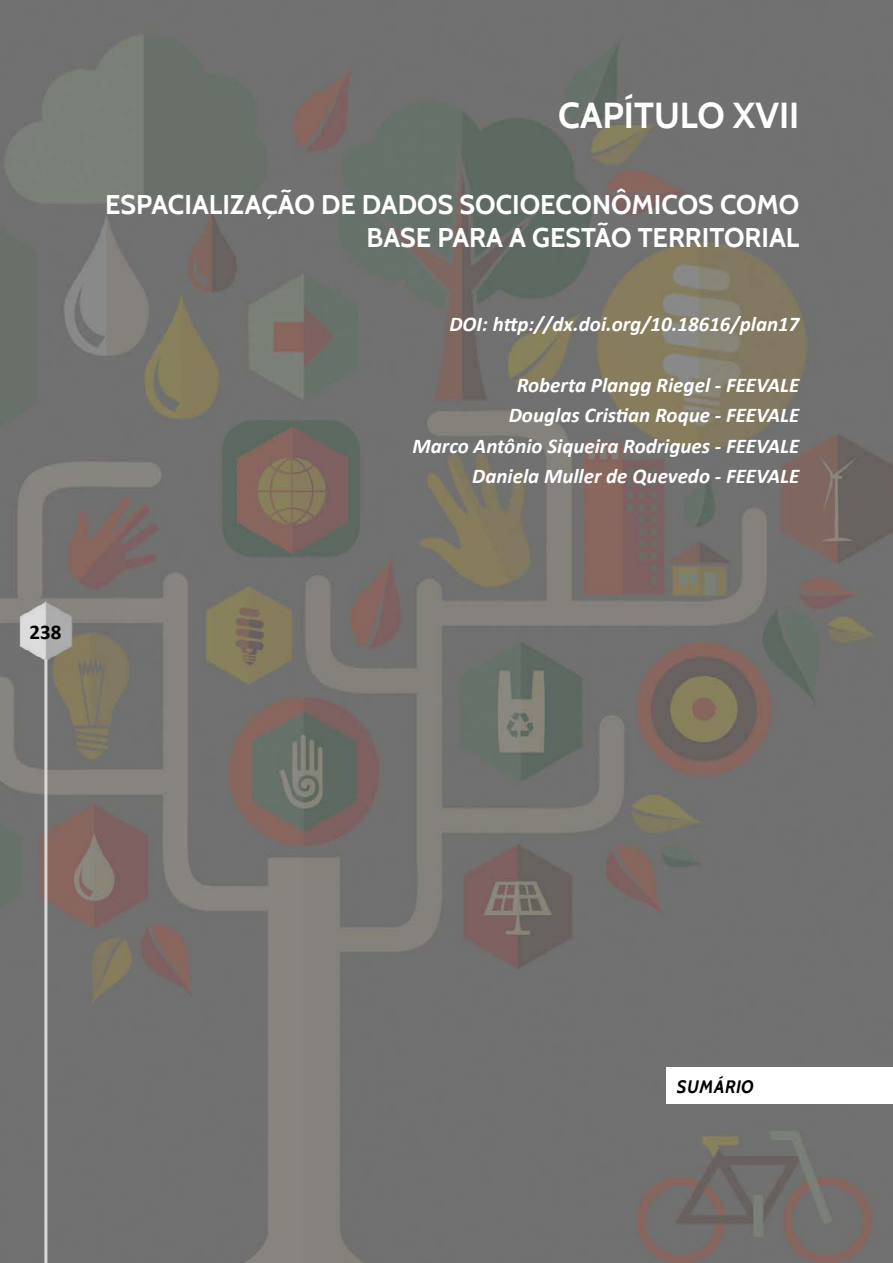
<style>
.page{position:relative;width:893px;height:1263px;background:#fff}
.page>*{position:absolute;margin:0;border:0;box-sizing:border-box;transform-origin:0 0}
.t1{font:700 36px "Cabin";color:#fff}
.t2{font:700 27px/32.4px "Cabin";color:#fff;text-align:right}
.t3{font:italic 700 21px/30.3px "Calibri";color:#fff;text-align:right}
.t4{font:700 21px "Calibri";color:#000}
.t5{font:italic 700 18px "Cabin";color:#000}
</style>
<div class="page">
<img style="left:0;top:0;width:893px;height:1263px">
<img style="left:0;top:591px;width:114px;height:80px">
<hr style="left:44px;top:659px;width:3px;height:604px;background:#dbd7d6">
<div style="left:667px;top:1067px;width:226px;height:37px;background:#fff"></div>
<h1 class="t1" style="left:558px;top:94px;width:243px">CAPÍTULO XVII</h1>
<p class="t2" style="left:105px;top:188px;width:696px">ESPACIALIZAÇÃO DE DADOS SOCIOECONÔMICOS COMO<br>BASE PARA A GESTÃO TERRITORIAL</p>
<p class="t3" style="left:449px;top:308px;width:352px">DOI: http://dx.doi.org/10.18616/plan17</p>
<p class="t3" style="left:412px;top:369px;width:388px">Roberta Plangg Riegel - FEEVALE<br>Douglas Cristian Roque - FEEVALE<br>Marco Antônio Siqueira Rodrigues - FEEVALE Daniela Muller de Quevedo - FEEVALE</p>
<p class="t4" style="left:30px;top:617px;width:33px">238</p>
<p class="t5" style="left:677px;top:1076px;width:79px">SUMÁRIO</p>
</div>
